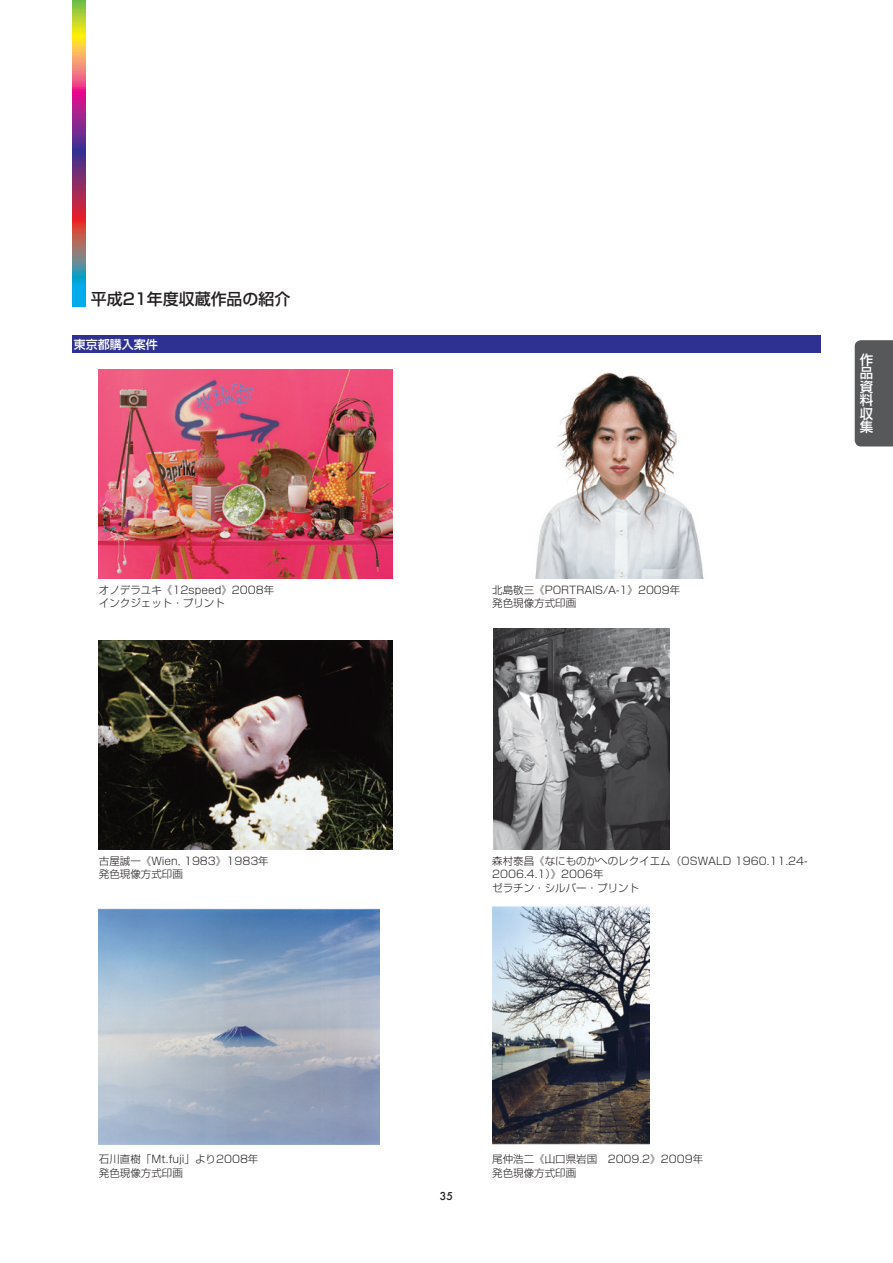
<style>
.page{position:relative;width:893px;height:1263px;background:#fff}
.page>*{position:absolute;margin:0;border:0;box-sizing:border-box;transform-origin:0 0}
.t1{font:500 15.9px "Shin Go Pro";color:#231f20}
.t2{font:500 13.5px/13.5px "Shin Go Pro";color:#fff;text-align:justify}
.t3{font:500 12px "Shin Go Pro";color:#fff}
.t4{font:500 10.65px "Futura";color:#231f20}
.t5{font:300 10.5px/13.5px "Shin Go Pro";color:#231f20}
</style>
<div class="page">
<div style="left:855px;top:340px;width:38px;height:106px;background:#57585a"></div>
<svg style="left:72px;top:0;width:13px;height:307px;background:#996874"></svg>
<div style="left:72px;top:336px;width:749px;height:17px;background:#2e3092"></div>
<img style="left:99px;top:370px;width:293px;height:208px">
<img style="left:535px;top:372px;width:169px;height:206px">
<img style="left:99px;top:641px;width:293px;height:208px">
<img style="left:493px;top:628px;width:177px;height:221px">
<img style="left:99px;top:908px;width:280px;height:236px">
<img style="left:492px;top:906px;width:157px;height:238px">
<h1 class="t1" style="left:91px;top:286px;width:201px">平成21年度収蔵作品の紹介</h1>
<p class="t3" style="left:74px;top:335px;width:85px">東京都購入案件</p>
<p class="t5" style="left:99px;top:582px;width:177px">オノデラユキ《12speed》2008年インクジェット・プリント</p>
<p class="t5" style="left:492px;top:582px;width:190px">北島敬三《PORTRAIS/A-1》2009年発色現像方式印画</p>
<p class="t2" style="left:860px;top:351px;width:15px">作品資料収集</p>
<p class="t5" style="left:99px;top:853px;width:171px">古屋誠一《Wien, 1983》1983年発色現像方式印画</p>
<p class="t5" style="left:492px;top:853px;width:317px">森村泰昌《なにものかへのレクイエム（OSWALD 1960.11.24-<br>2006.4.1）》2006年<br>ゼラチン・シルバー・プリント</p>
<p class="t5" style="left:99px;top:1151px;width:161px">石川直樹「Mt.fuji」より2008年発色現像方式印画</p>
<p class="t5" style="left:492px;top:1151px;width:212px">尾仲浩二《山口県岩国　2009.2》2009年発色現像方式印画</p>
<p class="t4" style="left:440px;top:1189px;width:15px">35</p>
</div>
